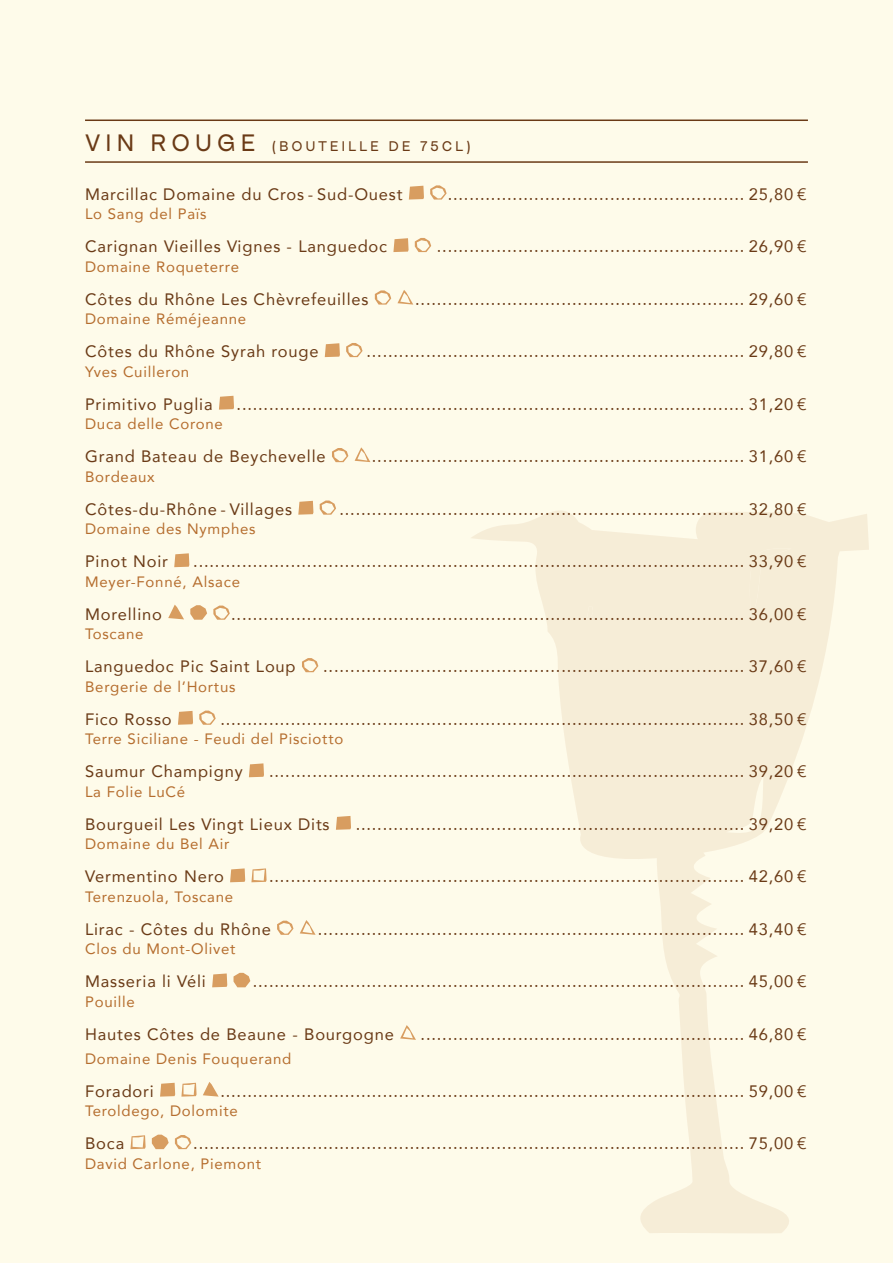
<style>
.page{position:relative;width:893px;height:1263px;background:#fefbea}
.page>*{position:absolute;margin:0;border:0;box-sizing:border-box;transform-origin:0 0}
.vin{font:16.5px "Avenir";letter-spacing:.05em;color:#6a3a16}
.detail_vin{font:16.5px "Avenir";letter-spacing:.05em;color:#6a3a16}
.detail_vin-2{font:15px "Avenir";letter-spacing:.05em;color:#b56d2e}
.t1{font:15px "Apfel Grotezk";letter-spacing:.225em;color:#6a3a16}
.s1{font-size:25.5px}
</style>
<div class="page">
<svg style="left:640px;top:866px;width:149px;height:367px"></svg>
<svg style="left:471px;top:510px;width:398px;height:356px;fill:#f6edd7"></svg>
<svg style="left:587px;top:606px;width:6px;height:11px"></svg>
<div style="left:749px;top:548px;width:42px;height:70px;background:#f6edd7"></div>
<hr style="left:85px;top:120px;width:723px;height:1px;background:#6a3a16">
<hr style="left:85px;top:161px;width:723px;height:2px;background:#6a3a16">
<svg style="left:409px;top:186px;width:15px;height:14px"></svg>
<svg style="left:430px;top:185px;width:17px;height:15px"></svg>
<svg style="left:393px;top:238px;width:16px;height:14px"></svg>
<svg style="left:415px;top:238px;width:16px;height:14px"></svg>
<svg style="left:375px;top:290px;width:16px;height:15px"></svg>
<svg style="left:397px;top:290px;width:16px;height:15px"></svg>
<svg style="left:325px;top:343px;width:15px;height:14px"></svg>
<svg style="left:346px;top:343px;width:17px;height:14px"></svg>
<svg style="left:219px;top:396px;width:15px;height:14px"></svg>
<svg style="left:332px;top:448px;width:16px;height:14px"></svg>
<svg style="left:355px;top:447px;width:15px;height:15px"></svg>
<svg style="left:298px;top:501px;width:15px;height:14px"></svg>
<svg style="left:320px;top:500px;width:16px;height:15px"></svg>
<svg style="left:174px;top:553px;width:15px;height:14px"></svg>
<svg style="left:168px;top:605px;width:16px;height:14px"></svg>
<svg style="left:190px;top:605px;width:17px;height:15px"></svg>
<svg style="left:213px;top:605px;width:17px;height:15px"></svg>
<svg style="left:302px;top:658px;width:16px;height:14px"></svg>
<svg style="left:178px;top:711px;width:15px;height:14px"></svg>
<svg style="left:199px;top:711px;width:17px;height:14px"></svg>
<svg style="left:249px;top:763px;width:15px;height:14px"></svg>
<svg style="left:336px;top:816px;width:15px;height:14px"></svg>
<svg style="left:230px;top:868px;width:15px;height:14px"></svg>
<svg style="left:251px;top:868px;width:16px;height:14px"></svg>
<svg style="left:277px;top:921px;width:16px;height:14px"></svg>
<svg style="left:300px;top:920px;width:16px;height:15px"></svg>
<svg style="left:212px;top:973px;width:15px;height:14px"></svg>
<svg style="left:234px;top:973px;width:16px;height:14px"></svg>
<svg style="left:400px;top:1025px;width:16px;height:15px"></svg>
<svg style="left:160px;top:1083px;width:15px;height:13px"></svg>
<svg style="left:181px;top:1083px;width:16px;height:13px"></svg>
<svg style="left:203px;top:1082px;width:15px;height:14px"></svg>
<svg style="left:130px;top:1135px;width:16px;height:14px"></svg>
<svg style="left:152px;top:1134px;width:17px;height:15px"></svg>
<svg style="left:175px;top:1135px;width:16px;height:14px"></svg>
<p class="t1" style="left:85px;top:138px;width:386px"><span class="s1">VIN ROUGE</span> (BOUTEILLE DE 75CL)</p>
<p class="vin" style="left:85px;top:181px;width:319px">Marcillac Domaine du Cros - Sud-Ouest</p>
<p class="vin" style="left:448px;top:181px;width:360px">....................................................... 25,80 €</p>
<p class="detail_vin-2" style="left:85px;top:202px;width:123px">Lo Sang del Païs</p>
<p class="vin" style="left:85px;top:233px;width:304px">Carignan Vieilles Vignes - Languedoc</p>
<p class="vin" style="left:437px;top:233px;width:371px">......................................................... 26,90 €</p>
<p class="detail_vin-2" style="left:85px;top:254px;width:155px">Domaine Roqueterre</p>
<p class="vin" style="left:85px;top:286px;width:285px">Côtes du Rhône Les Chèvrefeuilles</p>
<p class="vin" style="left:415px;top:286px;width:393px">............................................................. 29,60 €</p>
<p class="detail_vin-2" style="left:85px;top:307px;width:163px">Domaine Réméjeanne</p>
<p class="vin" style="left:85px;top:338px;width:235px">Côtes du Rhône Syrah rouge</p>
<p class="vin" style="left:366px;top:338px;width:442px">...................................................................... 29,80 €</p>
<p class="detail_vin-2" style="left:85px;top:359px;width:106px">Yves Cuilleron</p>
<p class="vin" style="left:85px;top:391px;width:129px">Primitivo Puglia</p>
<p class="vin" style="left:237px;top:391px;width:571px">.............................................................................................. 31,20 €</p>
<p class="detail_vin-2" style="left:85px;top:412px;width:139px">Duca delle Corone</p>
<p class="vin" style="left:85px;top:443px;width:242px">Grand Bateau de Beychevelle</p>
<p class="vin" style="left:372px;top:443px;width:436px">..................................................................... 31,60 €</p>
<p class="detail_vin-2" style="left:85px;top:464px;width:71px">Bordeaux</p>
<p class="vin" style="left:85px;top:496px;width:209px">Côtes-du-Rhône - Villages</p>
<p class="vin" style="left:339px;top:496px;width:469px">........................................................................... 32,80 €</p>
<p class="detail_vin-2" style="left:85px;top:517px;width:172px">Domaine des Nymphes</p>
<p class="vin" style="left:85px;top:548px;width:84px">Pinot Noir</p>
<p class="vin" style="left:193px;top:548px;width:615px">...................................................................................................... 33,90 €</p>
<p class="detail_vin-2" style="left:85px;top:570px;width:156px">Meyer-Fonné, Alsace</p>
<p class="vin" style="left:85px;top:601px;width:78px">Morellino</p>
<p class="vin" style="left:231px;top:601px;width:577px">............................................................................................... 36,00 €</p>
<p class="detail_vin-2" style="left:85px;top:622px;width:60px">Toscane</p>
<p class="vin" style="left:85px;top:653px;width:212px">Languedoc Pic Saint Loup</p>
<p class="vin" style="left:323px;top:653px;width:485px">.............................................................................. 37,60 €</p>
<p class="detail_vin-2" style="left:85px;top:675px;width:152px">Bergerie de l’Hortus</p>
<p class="vin" style="left:85px;top:706px;width:88px">Fico Rosso</p>
<p class="vin" style="left:220px;top:706px;width:588px">................................................................................................. 38,50 €</p>
<p class="detail_vin-2" style="left:85px;top:727px;width:260px">Terre Siciliane - Feudi del Pisciotto</p>
<p class="vin" style="left:85px;top:758px;width:159px">Saumur Champigny</p>
<p class="vin" style="left:269px;top:758px;width:539px">........................................................................................ 39,20 €</p>
<p class="detail_vin-2" style="left:85px;top:780px;width:102px">La Folie LuCé</p>
<p class="vin" style="left:85px;top:811px;width:246px">Bourgueil Les Vingt Lieux Dits</p>
<p class="vin" style="left:356px;top:811px;width:452px">........................................................................ 39,20 €</p>
<p class="detail_vin-2" style="left:85px;top:832px;width:146px">Domaine du Bel Air</p>
<p class="vin" style="left:85px;top:863px;width:140px">Vermentino Nero</p>
<p class="vin" style="left:269px;top:863px;width:539px">........................................................................................ 42,60 €</p>
<p class="detail_vin-2" style="left:85px;top:885px;width:150px">Terenzuola, Toscane</p>
<p class="vin" style="left:85px;top:916px;width:187px">Lirac - Côtes du Rhône</p>
<p class="vin" style="left:318px;top:916px;width:490px">............................................................................... 43,40 €</p>
<p class="detail_vin-2" style="left:85px;top:937px;width:152px">Clos du Mont-Olivet</p>
<p class="vin" style="left:85px;top:968px;width:122px">Masseria li Véli</p>
<p class="vin" style="left:253px;top:968px;width:555px">........................................................................................... 45,00 €</p>
<p class="detail_vin-2" style="left:85px;top:990px;width:51px">Pouille</p>
<p class="detail_vin" style="left:85px;top:1021px;width:310px">Hautes Côtes de Beaune - Bourgogne</p>
<p class="detail_vin" style="left:421px;top:1021px;width:387px">............................................................ 46,80 €</p>
<p class="detail_vin-2" style="left:85px;top:1046px;width:208px">Domaine Denis Fouquerand</p>
<p class="vin" style="left:85px;top:1078px;width:70px">Foradori</p>
<p class="vin" style="left:220px;top:1078px;width:588px">................................................................................................. 59,00 €</p>
<p class="detail_vin-2" style="left:85px;top:1099px;width:154px">Teroldego, Dolomite</p>
<p class="vin" style="left:85px;top:1130px;width:41px">Boca</p>
<p class="vin" style="left:193px;top:1130px;width:615px">...................................................................................................... 75,00 €</p>
<p class="detail_vin-2" style="left:85px;top:1151px;width:178px">David Carlone, Piemont</p>
</div>
